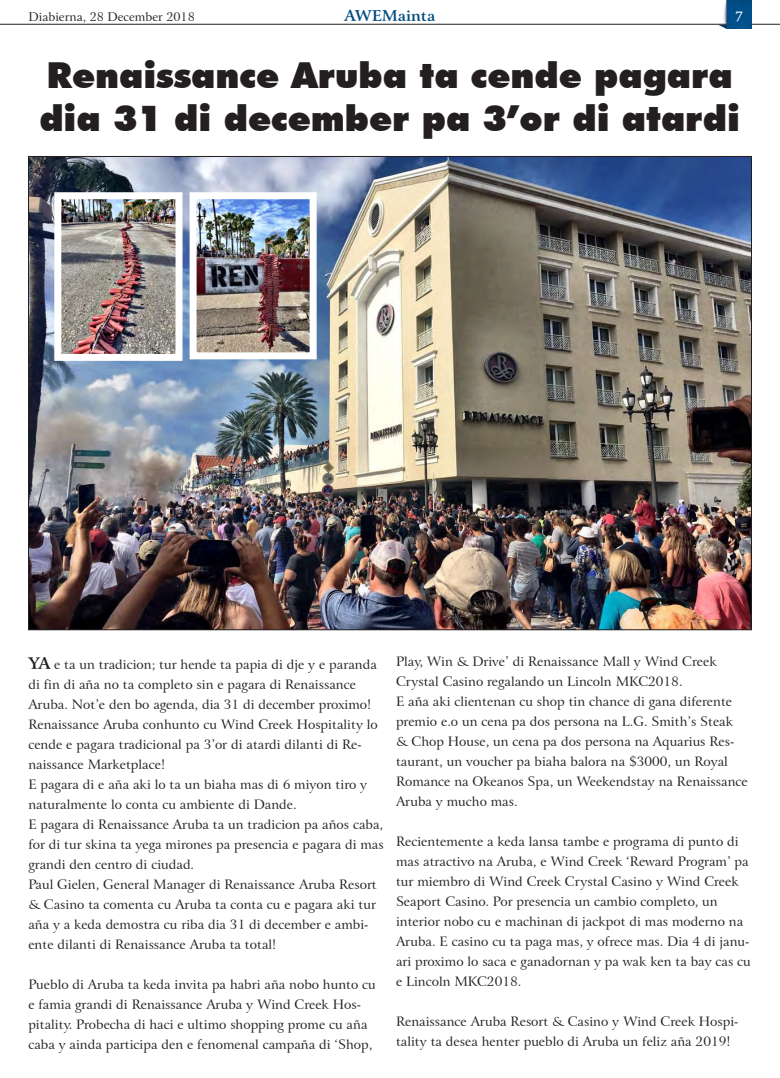
<style>
.page{position:relative;width:780px;height:1078px;background:#fff}
.page>*{position:absolute;margin:0;border:0;box-sizing:border-box;transform-origin:0 0}
.No_Spacing{font:900 35.8px/42.9px "Futura BT";color:#231f20}
.t1{font:700 15px "Arrus BT";color:#004b80}
.t2{font:14px "Charter ITCTT";color:#fff}
.Body_Text_14{font:13px/20px "Arrus BT";color:#231f20}
.t3{font:12px "Arrus BT";color:#231f20}
.s1{font-weight:700;font-size:16px}
</style>
<div class="page">
<img style="left:718px;top:0;width:33px;height:28px">
<svg style="left:751px;top:24px;width:29px;height:1px"></svg>
<hr style="left:0;top:24px;width:726px;height:1px;background:#231f20">
<img style="left:30px;top:158px;width:719px;height:469px">
<img style="left:197px;top:200px;width:111px;height:151px">
<div style="left:189px;top:192px;width:127px;height:167px;border:7px solid #fff"></div>
<img style="left:62px;top:200px;width:112px;height:153px">
<div style="left:54px;top:192px;width:128px;height:169px;border:7px solid #fff"></div>
<p class="t3" style="left:29px;top:9px;width:168px">Diabierna, 28 December 2018</p>
<p class="t1" style="left:344px;top:6px;width:92px">AWEMainta</p>
<p class="t2" style="left:735px;top:7px;width:9px">7</p>
<p class="No_Spacing" style="left:39px;top:53px;width:702px">Renaissance Aruba ta cende pagara dia 31 di december pa 3’or di atardi</p>
<p class="Body_Text_14" style="left:28px;top:654px;width:351px"><span class="s1">YA</span> e ta un tradicion; tur hende ta papia di dje y e paranda di fin di aña no ta completo sin e pagara di Renaissance Aruba. Not’e den bo agenda, dia 31 di december proximo!<br>Renaissance Aruba conhunto cu Wind Creek Hospitality lo cende e pagara tradicional pa 3’or di atardi dilanti di Re&shy;naissance Marketplace!</p>
<p class="Body_Text_14" style="left:28px;top:774px;width:340px">E pagara di e aña aki lo ta un biaha mas di 6 miyon tiro y naturalmente lo conta cu ambiente di Dande.</p>
<p class="Body_Text_14" style="left:28px;top:814px;width:357px;text-align:justify">E pagara di Renaissance Aruba ta un tradicion pa años caba, for di tur skina ta yega mirones pa presencia e pagara di mas grandi den centro di ciudad.</p>
<p class="Body_Text_14" style="left:28px;top:874px;width:350px">Paul Gielen, General Manager di Renaissance Aruba Resort &amp; Casino ta comenta cu Aruba ta conta cu e pagara aki tur aña y a keda demostra cu riba dia 31 di december e ambi&shy;ente dilanti di Renaissance Aruba ta total!</p>
<p class="Body_Text_14" style="left:28px;top:974px;width:349px">Pueblo di Aruba ta keda invita pa habri aña nobo hunto cu e famia grandi di Renaissance Aruba y Wind Creek Hos&shy;pitality. Probecha di haci e ultimo shopping prome cu aña caba y ainda participa den e fenomenal campaña di ‘Shop,</p>
<p class="Body_Text_14" style="left:396px;top:651px;width:322px">Play, Win &amp; Drive’ di Renaissance Mall y Wind Creek<br>Crystal Casino regalando un Lincoln MKC2018.</p>
<p class="Body_Text_14" style="left:396px;top:691px;width:353px">E aña aki clientenan cu shop tin chance di gana diferente premio e.o un cena pa dos persona na L.G. Smith’s Steak &amp; Chop House, un cena pa dos persona na Aquarius Res&shy;taurant, un voucher pa biaha balora na $3000, un Royal Romance na Okeanos Spa, un Weekendstay na Renaissance Aruba y mucho mas.</p>
<p class="Body_Text_14" style="left:396px;top:831px;width:356px">Recientemente a keda lansa tambe e programa di punto di mas atractivo na Aruba, e Wind Creek ‘Reward Program’ pa tur miembro di Wind Creek Crystal Casino y Wind Creek Seaport Casino. Por presencia un cambio completo, un interior nobo cu e machinan di jackpot di mas moderno na Aruba. E casino cu ta paga mas, y ofrece mas. Dia 4 di janu&shy;ari proximo lo saca e ganadornan y pa wak ken ta bay cas cu e Lincoln MKC2018.</p>
<p class="Body_Text_14" style="left:396px;top:1011px;width:344px">Renaissance Aruba Resort &amp; Casino y Wind Creek Hospi&shy;tality ta desea henter pueblo di Aruba un feliz aña 2019!</p>
</div>
